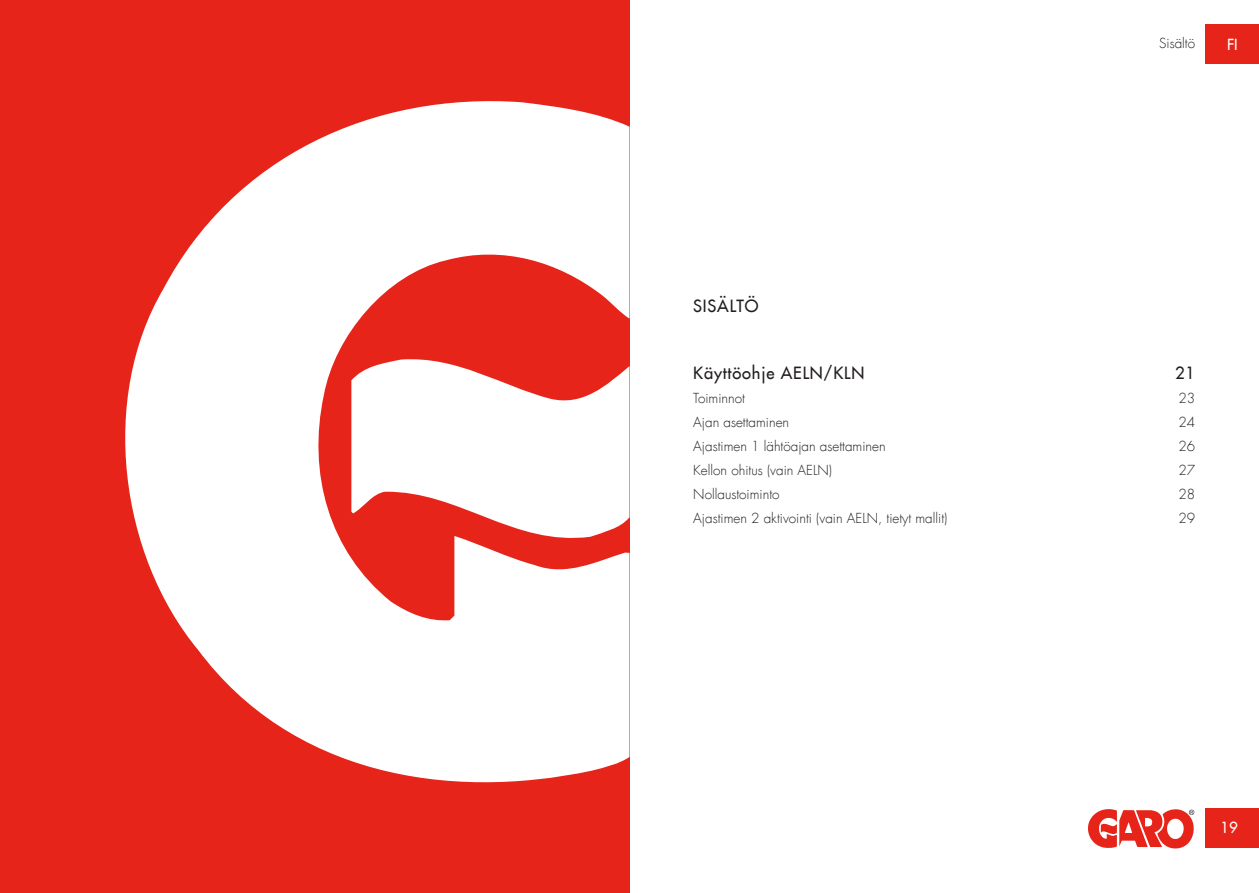
<style>
.page{position:relative;width:1259px;height:893px;background:#fff}
.page>*{position:absolute;margin:0;border:0;box-sizing:border-box;transform-origin:0 0}
.TCO_-_Avsnitt{font:16.5px "Futura LT";letter-spacing:.05em;color:#231f20}
.TCO{font:16.5px "Futura LT";letter-spacing:.05em;color:#231f20}
.t1{font:15px "Futura LT";color:#fff}
.TCO_-_Huvudrubrik{font:300 13.5px "Futura LT";color:#231f20}
</style>
<div class="page">
<div style="left:1205px;top:808px;width:54px;height:39px;background:#e72419"></div>
<svg style="left:1088px;top:809px;width:107px;height:40px"></svg>
<div style="left:1205px;top:24px;width:54px;height:40px;background:#e72419"></div>
<div style="left:0;top:0;width:629px;height:893px;background:#e72419"></div>
<svg style="left:125px;top:101px;width:504px;height:682px;fill:#fff"></svg>
<svg style="left:351px;top:356px;width:278px;height:191px;fill:#fff"></svg>
<p class="TCO" style="left:693px;top:295px;width:67px">SISÄLTÖ</p>
<p class="TCO_-_Huvudrubrik" style="left:1159px;top:35px;width:38px">Sisältö</p>
<p class="t1" style="left:1227px;top:35px;width:12px">FI</p>
<p class="TCO_-_Avsnitt" style="left:693px;top:362px;width:173px">Käyttöohje AELN/KLN</p>
<p class="TCO_-_Avsnitt" style="left:1175px;top:362px;width:21px">21</p>
<p class="TCO_-_Huvudrubrik" style="left:693px;top:389px;width:53px">Toiminnot</p>
<p class="TCO_-_Huvudrubrik" style="left:1178px;top:389px;width:18px">23</p>
<p class="TCO_-_Huvudrubrik" style="left:693px;top:413px;width:97px">Ajan asettaminen</p>
<p class="TCO_-_Huvudrubrik" style="left:1178px;top:413px;width:18px">24</p>
<p class="TCO_-_Huvudrubrik" style="left:693px;top:437px;width:194px">Ajastimen 1 lähtöajan asettaminen</p>
<p class="TCO_-_Huvudrubrik" style="left:1178px;top:437px;width:18px">26</p>
<p class="TCO_-_Huvudrubrik" style="left:693px;top:461px;width:140px">Kellon ohitus (vain AELN)</p>
<p class="TCO_-_Huvudrubrik" style="left:1178px;top:461px;width:18px">27</p>
<p class="TCO_-_Huvudrubrik" style="left:693px;top:485px;width:88px">Nollaustoiminto</p>
<p class="TCO_-_Huvudrubrik" style="left:1178px;top:485px;width:18px">28</p>
<p class="TCO_-_Huvudrubrik" style="left:693px;top:509px;width:256px">Ajastimen 2 aktivointi (vain AELN, tietyt mallit)</p>
<p class="TCO_-_Huvudrubrik" style="left:1178px;top:509px;width:18px">29</p>
<p class="t1" style="left:1220px;top:818px;width:19px">19</p>
</div>
